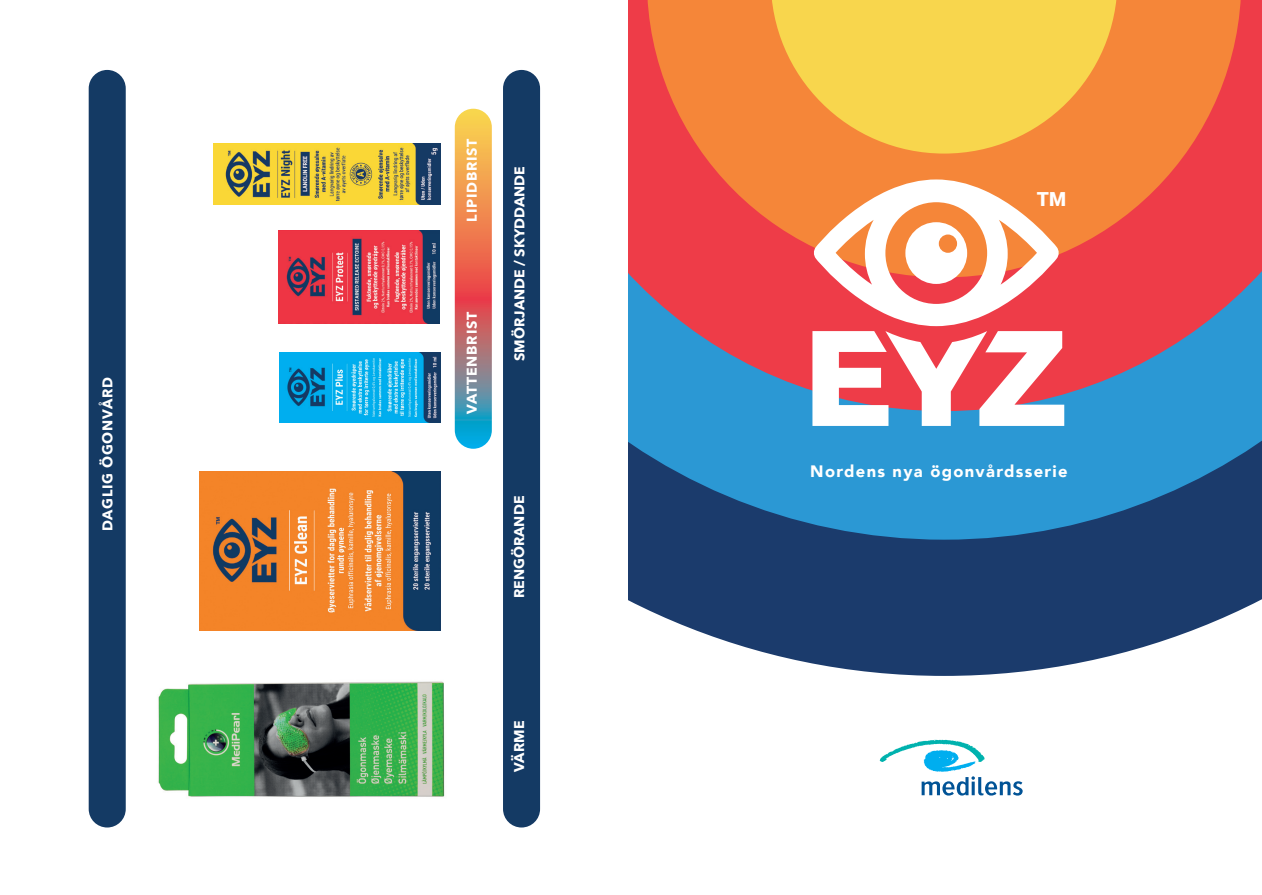
<style>
.page{position:relative;width:1262px;height:895px;background:#fff}
.page>*{position:absolute;margin:0;border:0;box-sizing:border-box;transform-origin:0 0}
.t1{font:900 19.35px "Roboto";color:#fff}
.t2{font:900 16.5px "Avenir";letter-spacing:.08em;color:#fff}
.t3{font:700 14.1px "Avenir Next";letter-spacing:.04em;color:#fff}
.t4{font:700 14.1px "Avenir Next";color:#fff}
</style>
<div class="page">
<svg style="left:628px;top:539px;width:633px;height:137px;fill:#1b3b6c"></svg>
<svg style="left:628px;top:411px;width:633px;height:128px;background:#2680b9"></svg>
<svg style="left:628px;top:0;width:633px;height:411px;background:#9d6181"></svg>
<svg style="left:646px;top:0;width:594px;height:277px;background:#f2673f"></svg>
<svg style="left:770px;top:0;width:347px;height:154px;background:#f7c248"></svg>
<svg style="left:879px;top:740px;width:143px;height:55px"></svg>
<svg style="left:812px;top:179px;width:252px;height:247px"></svg>
<div style="left:89px;top:70px;width:37px;height:757px;background:#143a64;border-radius:19px"></div>
<div style="left:503px;top:70px;width:37px;height:757px;background:#143a64;border-radius:19px"></div>
<img style="left:280px;top:353px;width:160px;height:70px">
<img style="left:278px;top:231px;width:161px;height:92px">
<img style="left:200px;top:471px;width:241px;height:160px">
<img style="left:214px;top:144px;width:226px;height:60px">
<svg style="left:454px;top:109px;width:37px;height:340px;background:#bf896e"></svg>
<img style="left:158px;top:681px;width:287px;height:116px">
<p class="t3" style="left:95px;top:531px;width:156px;rotate:-90deg">DAGLIG ÖGONVÅRD</p>
<p class="t3" style="left:459px;top:222px;width:84px;rotate:-90deg">LIPIDBRIST</p>
<p class="t3" style="left:459px;top:414px;width:104px;rotate:-90deg">VATTENBRIST</p>
<p class="t4" style="left:507px;top:361px;width:196px;rotate:-90deg">SMÖRJANDE / SKYDDANDE</p>
<p class="t4" style="left:507px;top:598px;width:104px;rotate:-90deg">RENGÖRANDE</p>
<p class="t3" style="left:507px;top:771px;width:52px;rotate:-90deg">VÄRME</p>
<h1 class="t1" style="left:1036px;top:185px;width:31px">TM</h1>
<p class="t2" style="left:810px;top:457px;width:259px">Nordens nya ögonvårdsserie</p>
</div>
